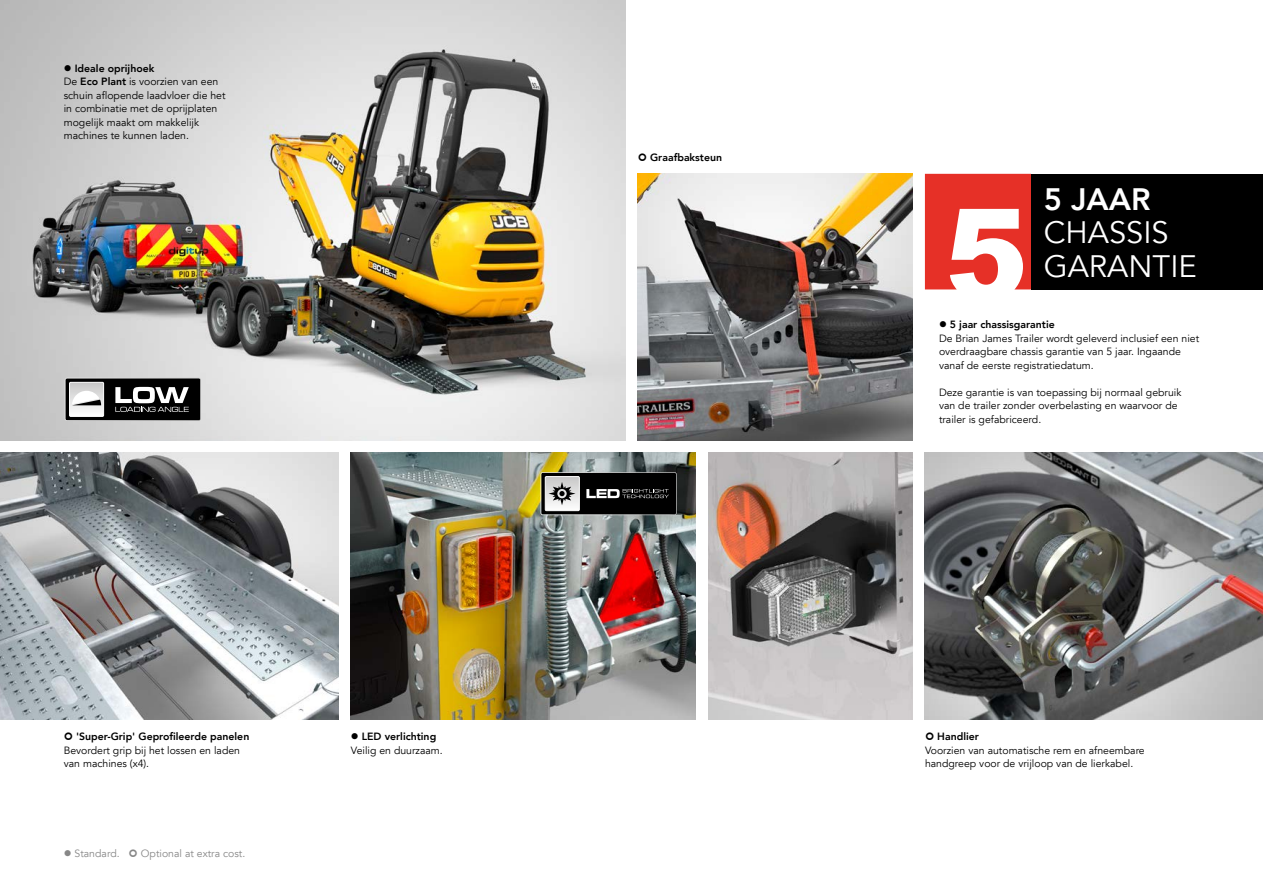
<style>
.page{position:relative;width:1263px;height:893px;background:#fff}
.page>*{position:absolute;margin:0;border:0;box-sizing:border-box;transform-origin:0 0}
.t1{font:30.9px/33.6px "Avenir LT";color:#fff}
.t2{font:800 30.9px "Avenir LT";color:#fff}
.t3{font:10.5px/13.5px "Avenir LT";color:#000}
.t4{font:800 10.5px "Avenir LT";color:#000}
.t5{font:10.5px "Avenir LT";color:#878787}
.s1{font-weight:800}
</style>
<div class="page">
<img style="left:0;top:0;width:625px;height:440px">
<img style="left:708px;top:453px;width:204px;height:266px">
<img style="left:638px;top:174px;width:274px;height:266px">
<img style="left:351px;top:453px;width:345px;height:266px">
<svg style="left:540px;top:472px;width:137px;height:43px;background:#3f3f3e"></svg>
<svg style="left:65px;top:378px;width:136px;height:43px"></svg>
<img style="left:925px;top:453px;width:338px;height:266px">
<img style="left:0;top:453px;width:338px;height:266px">
<div style="left:1199px;top:174px;width:64px;height:116px;background:#000"></div>
<svg style="left:925px;top:174px;width:106px;height:115px"></svg>
<div style="left:1031px;top:174px;width:202px;height:115px;background:#000"></div>
<p class="t3" style="left:64px;top:62px;width:163px">● <span class="s1">Ideale oprijhoek<br></span>De <span class="s1">Eco Plant</span> is voorzien van een schuin aflopende laadvloer die het in combinatie met de oprijplaten mogelijk maakt om makkelijk machines te kunnen laden.</p>
<p class="t4" style="left:650px;top:151px;width:73px">Graafbaksteun</p>
<h1 class="t2" style="left:1044px;top:181px;width:109px">5 JAAR</h1>
<h1 class="t1" style="left:1044px;top:217px;width:155px">CHASSIS<br>GARANTIE</h1>
<p class="t3" style="left:939px;top:318px;width:262px">● <span class="s1">5 jaar chassisgarantie<br></span>De Brian James Trailer wordt geleverd inclusief een niet overdraagbare chassis garantie van 5 jaar. Ingaande vanaf de eerste registratiedatum.</p>
<p class="t3" style="left:939px;top:385px;width:244px">Deze garantie is van toepassing bij normaal gebruik van de trailer zonder overbelasting en waarvoor de trailer is gefabriceerd.</p>
<p class="t4" style="left:76px;top:730px;width:175px">'Super-Grip' Geprofileerde panelen</p>
<p class="t3" style="left:64px;top:743px;width:178px">Bevordert grip bij het lossen en laden van machines (x4).</p>
<p class="t5" style="left:64px;top:848px;width:58px">● Standard.</p>
<p class="t5" style="left:141px;top:848px;width:106px">Optional at extra cost.</p>
<p class="t3" style="left:351px;top:730px;width:93px">● <span class="s1">LED verlichting<br></span>Veilig en duurzaam.</p>
<p class="t4" style="left:937px;top:730px;width:43px">Handlier</p>
<p class="t3" style="left:925px;top:743px;width:221px">Voorzien van automatische rem en afneembare handgreep voor de vrijloop van de lierkabel.</p>
</div>
